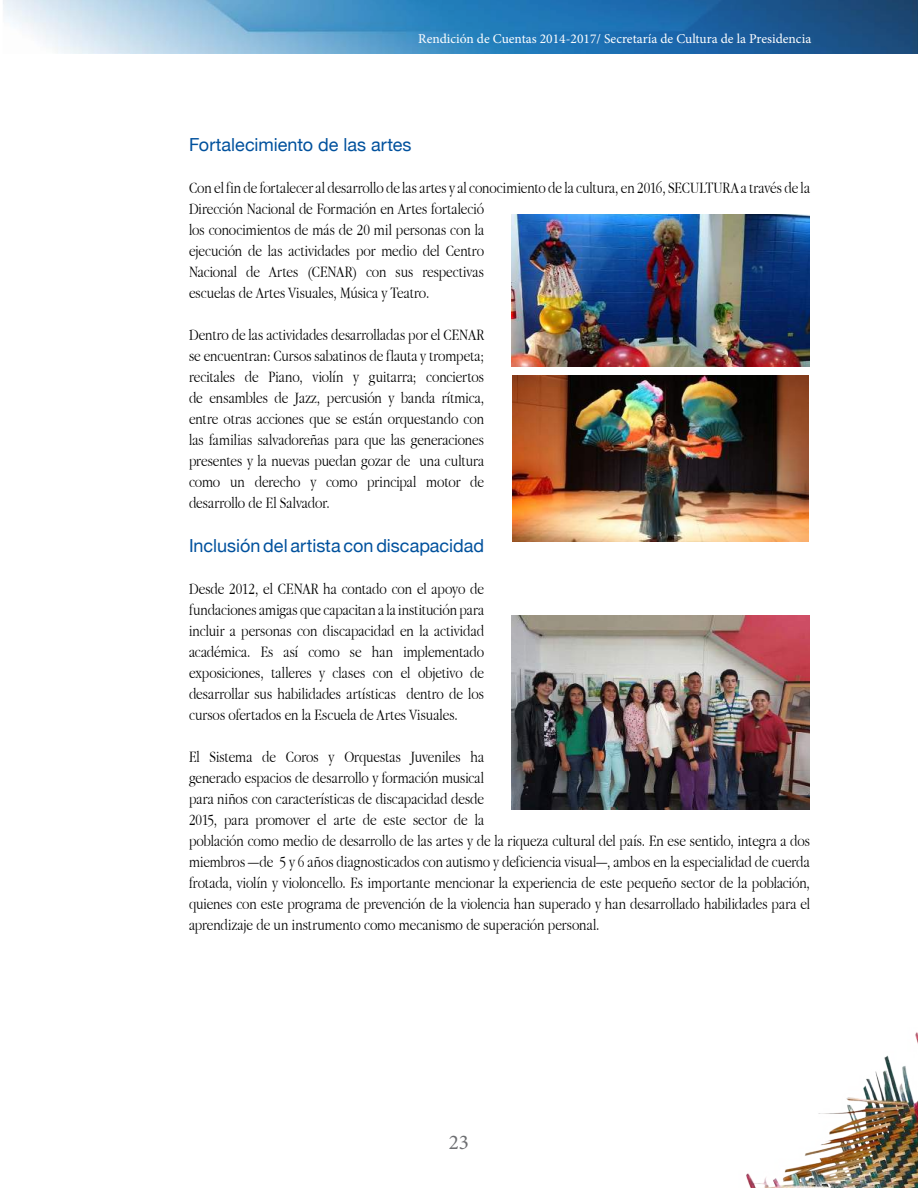
<style>
.page{position:relative;width:918px;height:1188px;background:#fff}
.page>*{position:absolute;margin:0;border:0;box-sizing:border-box;transform-origin:0 0}
.t1{font:21px "Minion Pro";color:#6d6e71}
.t2{font:18px "Helvetica Neue";color:#00519d}
.t3{font:300 16.5px/21px "Apple Garamond";letter-spacing:-.005em;color:#000}
.t4{font:13.5px "Minion Pro";color:#fff}
</style>
<div class="page">
<img style="left:3px;top:0;width:915px;height:54px">
<img style="left:746px;top:1032px;width:172px;height:156px">
<img style="left:512px;top:376px;width:296px;height:166px">
<img style="left:511px;top:214px;width:299px;height:152px">
<img style="left:511px;top:615px;width:299px;height:195px">
<p class="t4" style="left:418px;top:29px;width:395px">Rendición de Cuentas 2014-2017/ Secretaría de Cultura de la Presidencia</p>
<p class="t2" style="left:189px;top:134px;width:224px">Fortalecimiento de las artes</p>
<p class="t3" style="left:189px;top:177px;width:623px">Con el fin de fortalecer al desarrollo de las artes y al conocimiento de la cultura, en 2016, SECULTURA a través de la Dirección Nacional de Formación en Artes fortaleció<br>los conocimientos de más de 20 mil personas con la<br>ejecución de las actividades por medio del Centro<br>Nacional de Artes (CENAR) con sus respectivas<br>escuelas de Artes Visuales, Música y Teatro.</p>
<p class="t3" style="left:189px;top:324px;width:297px;text-align:justify">Dentro de las actividades desarrolladas por el CENAR se encuentran: Cursos sabatinos de flauta y trompeta; recitales de Piano, violín y guitarra; conciertos de ensambles de Jazz, percusión y banda rítmica, entre otras acciones que se están orquestando con las familias salvadoreñas para que las generaciones presentes y la nuevas puedan gozar de una cultura como un derecho y como principal motor de desarrollo de El Salvador.</p>
<p class="t2" style="left:189px;top:534px;width:297px">Inclusión del artista con discapacidad</p>
<p class="t3" style="left:189px;top:578px;width:297px;text-align:justify">Desde 2012, el CENAR ha contado con el apoyo de fundaciones amigas que capacitan a la institución para incluir a personas con discapacidad en la actividad académica. Es así como se han implementado exposiciones, talleres y clases con el objetivo de desarrollar sus habilidades artísticas dentro de los cursos ofertados en la Escuela de Artes Visuales.</p>
<p class="t3" style="left:189px;top:746px;width:623px">El Sistema de Coros y Orquestas Juveniles ha<br>generado espacios de desarrollo y formación musical<br>para niños con características de discapacidad desde<br>2015, para promover el arte de este sector de la<br>población como medio de desarrollo de las artes y de la riqueza cultural del país. En ese sentido, integra a dos miembros —de 5 y 6 años diagnosticados con autismo y deficiencia visual—, ambos en la especialidad de cuerda frotada, violín y violoncello. Es importante mencionar la experiencia de este pequeño sector de la población, quienes con este programa de prevención de la violencia han superado y han desarrollado habilidades para el aprendizaje de un instrumento como mecanismo de superación personal.</p>
<p class="t1" style="left:449px;top:1128px;width:22px">23</p>
</div>
